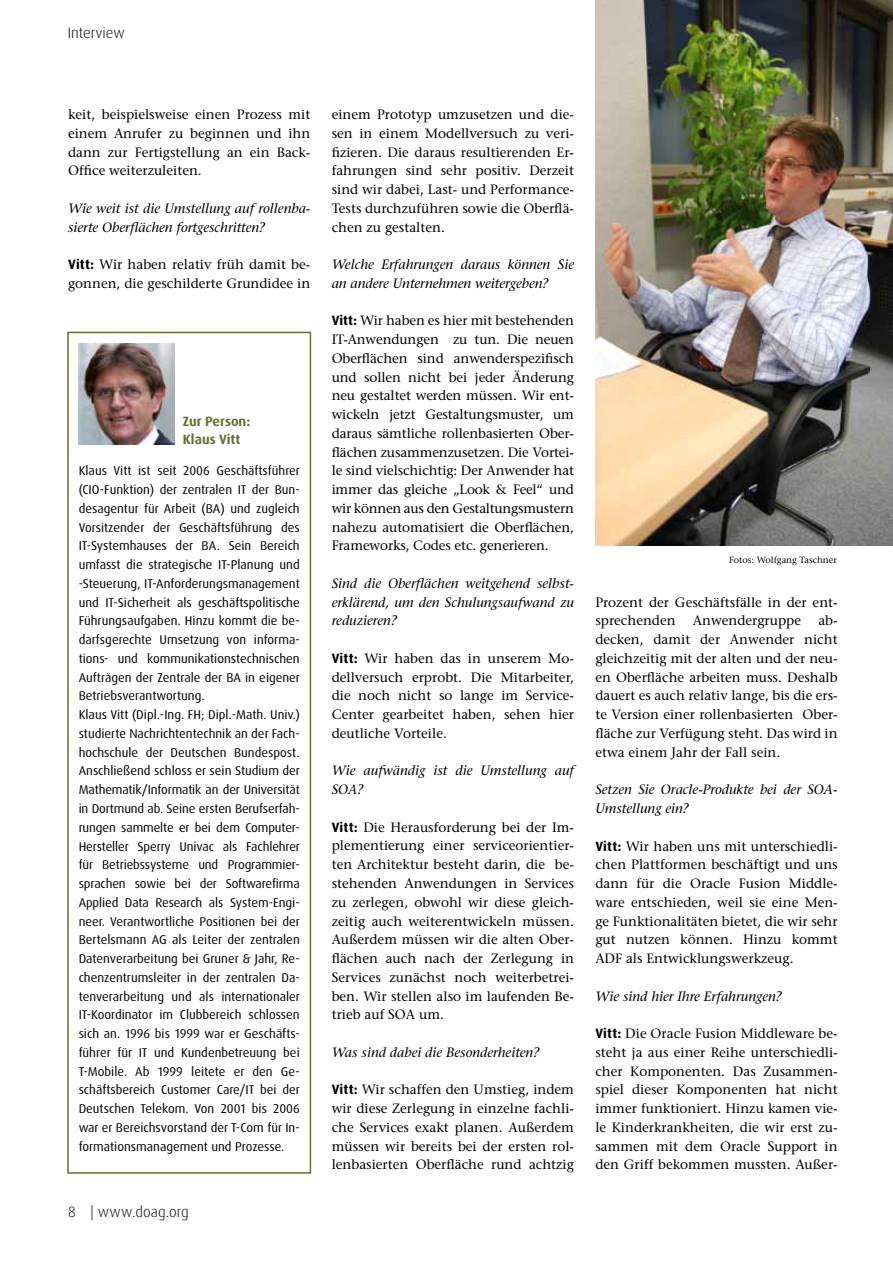
<style>
.page{position:relative;width:893px;height:1263px;background:#fff}
.page>*{position:absolute;margin:0;border:0;box-sizing:border-box;transform-origin:0 0}
.t1{font:300 15px "Dax Pro";color:#000}
.t2{font:500 13.5px/18.8px "Stone Serif Std";color:#000;text-align:justify}
.t3{font:italic 500 13.5px/18.8px "Stone Serif Std";color:#000}
.t4{font:700 13.5px/18px "Dax Pro";color:#667231}
.t5{font:12.75px/18.8px "Dax Pro";color:#000}
.t6{font:500 9px "Stone Serif Std";color:#000}
.s1{font-family:"Dax Pro";font-weight:700}
</style>
<div class="page">
<img style="left:595px;top:0;width:298px;height:546px">
<div style="left:67px;top:332px;width:244px;height:842px;border:2px solid #667231"></div>
<img style="left:79px;top:344px;width:95px;height:100px">
<p class="t1" style="left:68px;top:23px;width:58px">Interview</p>
<p class="t2" style="left:68px;top:105px;width:244px">keit, beispielsweise einen Prozess mit einem Anrufer zu beginnen und ihn dann zur Fertigstellung an ein Back-Office weiterzuleiten.</p>
<p class="t3" style="left:68px;top:199px;width:244px">Wie weit ist die Umstellung auf rollenba&shy;sierte Oberflächen fortgeschritten?</p>
<p class="t2" style="left:68px;top:255px;width:244px"><span class="s1">Vitt:</span> Wir haben relativ früh damit be&shy;gonnen, die geschilderte Grundidee in</p>
<p class="t4" style="left:183px;top:413px;width:69px">Zur Person:<br>Klaus Vitt</p>
<p class="t5" style="left:79px;top:462px;width:223px">Klaus Vitt ist seit 2006 Geschäftsführer (CIO-Funktion) der zentralen IT der Bun&shy;desagentur für Arbeit (BA) und zugleich Vorsitzender der Geschäftsführung des IT-Systemhauses der BA. Sein Bereich umfasst die strategische IT-Planung und -Steuerung, IT-Anforderungsmanagement und IT-Sicherheit als geschäftspolitische Führungsaufgaben. Hinzu kommt die be&shy;darfsgerechte Umsetzung von informa&shy;tions- und kommunikationstechnischen Aufträgen der Zentrale der BA in eigener Betriebsverantwortung.<br>Klaus Vitt (Dipl.-Ing. FH; Dipl.-Math. Univ.) studierte Nachrichtentechnik an der Fach&shy;hochschule der Deutschen Bundespost.<br>Anschließend schloss er sein Studium der Mathematik/Informatik an der Universität in Dortmund ab. Seine ersten Berufserfah&shy;rungen sammelte er bei dem Computer-Hersteller Sperry Univac als Fachlehrer für Betriebssysteme und Programmier&shy;sprachen sowie bei der Softwarefirma Applied Data Research als System-Engi&shy;neer. Verantwortliche Positionen bei der Bertelsmann AG als Leiter der zentralen Datenverarbeitung bei Gruner &amp; Jahr, Re&shy;chenzentrumsleiter in der zentralen Da&shy;tenverarbeitung und als internationaler IT-Koordinator im Clubbereich schlossen sich an. 1996 bis 1999 war er Geschäfts&shy;führer für IT und Kundenbetreuung bei T-Mobile. Ab 1999 leitete er den Ge&shy;schäftsbereich Customer Care/IT bei der Deutschen Telekom. Von 2001 bis 2006 war er Bereichsvorstand der T-Com für In&shy;formationsmanagement und Prozesse.</p>
<p class="t1" style="left:68px;top:1202px;width:122px">8 | www.doag.org</p>
<p class="t2" style="left:332px;top:105px;width:244px">einem Prototyp umzusetzen und die&shy;sen in einem Modellversuch zu veri&shy;fizieren. Die daraus resultierenden Er&shy;fahrungen sind sehr positiv. Derzeit sind wir dabei, Last- und Performance-Tests durchzuführen sowie die Oberflä&shy;chen zu gestalten.</p>
<p class="t3" style="left:332px;top:255px;width:244px">Welche Erfahrungen daraus können Sie an andere Unternehmen weitergeben?</p>
<p class="t2" style="left:332px;top:311px;width:244px"><span class="s1">Vitt:</span> Wir haben es hier mit bestehenden IT-Anwendungen zu tun. Die neuen Oberflächen sind anwenderspezifisch und sollen nicht bei jeder Änderung neu gestaltet werden müssen. Wir ent&shy;wickeln jetzt Gestaltungsmuster, um daraus sämtliche rollenbasierten Ober&shy;flächen zusammenzusetzen. Die Vortei&shy;le sind vielschichtig: Der Anwender hat immer das gleiche „Look &amp; Feel“ und wir können aus den Gestaltungsmustern nahezu automatisiert die Oberflächen, Frameworks, Codes etc. generieren.</p>
<p class="t3" style="left:332px;top:574px;width:244px;text-align:justify">Sind die Oberflächen weitgehend selbst&shy;erklärend, um den Schulungsaufwand zu reduzieren?</p>
<p class="t2" style="left:332px;top:649px;width:244px"><span class="s1">Vitt:</span> Wir haben das in unserem Mo&shy;dellversuch erprobt. Die Mitarbeiter, die noch nicht so lange im Service-Center gearbeitet haben, sehen hier deutliche Vorteile.</p>
<p class="t3" style="left:332px;top:761px;width:244px">Wie aufwändig ist die Umstellung auf<br>SOA?</p>
<p class="t2" style="left:332px;top:818px;width:244px"><span class="s1">Vitt:</span> Die Herausforderung bei der Im&shy;plementierung einer serviceorientier&shy;ten Architektur besteht darin, die be&shy;stehenden Anwendungen in Services zu zerlegen, obwohl wir diese gleich&shy;zeitig auch weiterentwickeln müssen.<br>Außerdem müssen wir die alten Ober&shy;flächen auch nach der Zerlegung in Services zunächst noch weiterbetrei&shy;ben. Wir stellen also im laufenden Be&shy;trieb auf SOA um.</p>
<p class="t3" style="left:332px;top:1043px;width:209px">Was sind dabei die Besonderheiten?</p>
<p class="t2" style="left:332px;top:1080px;width:244px"><span class="s1">Vitt:</span> Wir schaffen den Umstieg, indem wir diese Zerlegung in einzelne fachli&shy;che Services exakt planen. Außerdem müssen wir bereits bei der ersten rol&shy;lenbasierten Oberfläche rund achtzig</p>
<p class="t6" style="left:729px;top:555px;width:109px">Fotos: Wolfgang Taschner</p>
<p class="t2" style="left:595px;top:593px;width:244px">Prozent der Geschäftsfälle in der ent&shy;sprechenden</p>
<p class="t2" style="left:595px;top:611px;width:244px;text-indent:223px">ab&shy;decken, damit der Anwender nicht gleichzeitig mit der alten und der neu&shy;en Oberfläche arbeiten muss. Deshalb dauert es auch relativ lange, bis die ers&shy;te Version einer rollenbasierten Ober&shy;fläche zur Verfügung steht. Das wird in etwa einem Jahr der Fall sein.</p>
<p class="t3" style="left:595px;top:780px;width:244px">Setzen Sie Oracle-Produkte bei der SOA-<br>Umstellung ein?</p>
<p class="t2" style="left:595px;top:836px;width:244px"><span class="s1">Vitt:</span> Wir haben uns mit unterschiedli&shy;chen Plattformen beschäftigt und uns dann für die Oracle Fusion Middle&shy;ware entschieden, weil sie eine Men&shy;ge Funktionalitäten bietet, die wir sehr gut nutzen können. Hinzu kommt ADF als Entwicklungswerkzeug.</p>
<p class="t3" style="left:595px;top:987px;width:188px">Wie sind hier Ihre Erfahrungen?</p>
<p class="t2" style="left:595px;top:1024px;width:244px"><span class="s1">Vitt:</span> Die Oracle Fusion Middleware be&shy;steht ja aus einer Reihe unterschiedli&shy;cher Komponenten. Das Zusammen&shy;spiel dieser Komponenten hat nicht immer funktioniert. Hinzu kamen vie&shy;le Kinderkrankheiten, die wir erst zu&shy;sammen mit dem Oracle Support in den Griff bekommen mussten. Außer-</p>
<p class="t2" style="left:693px;top:611px;width:110px">Anwendergruppe</p>
</div>
